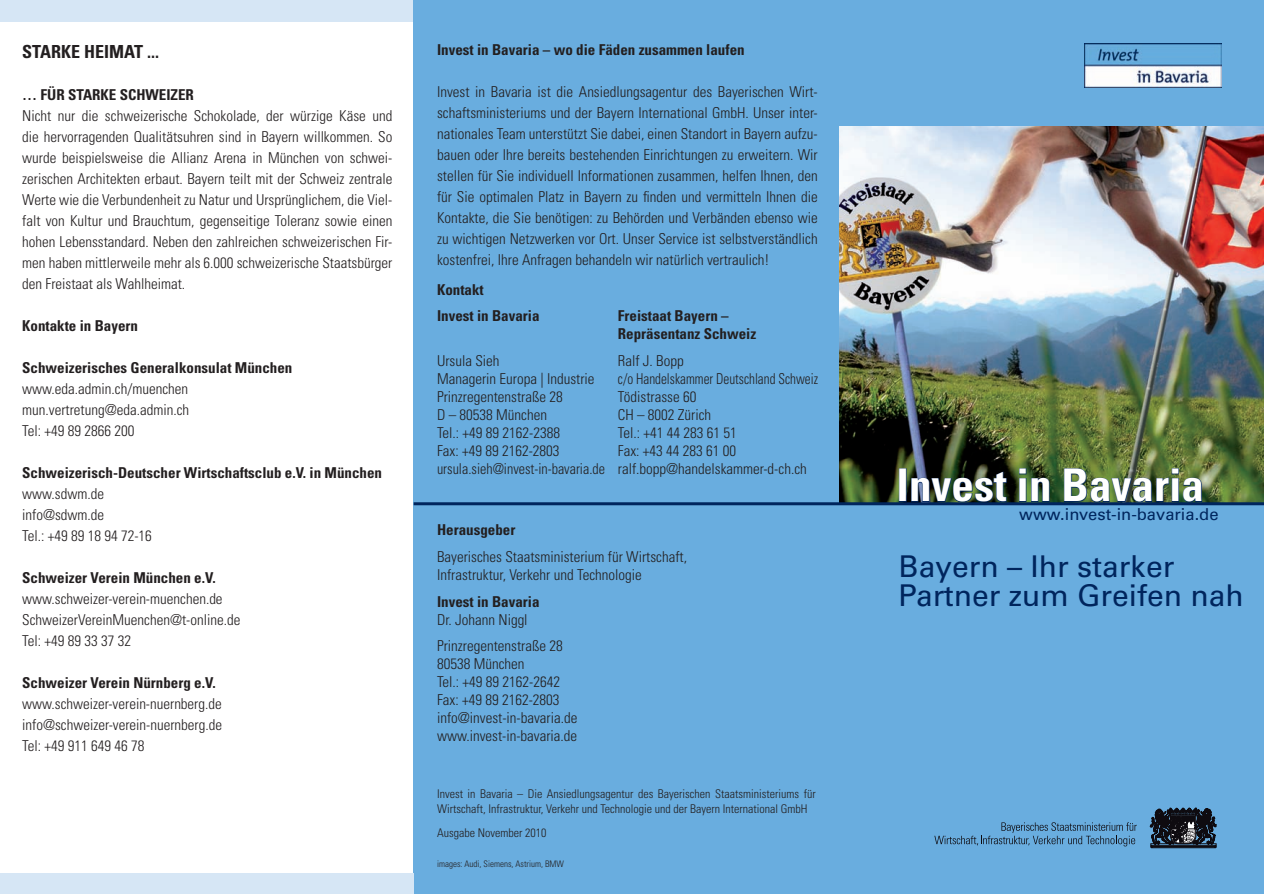
<style>
.page{position:relative;width:1264px;height:894px;background:#fff}
.page>*{position:absolute;margin:0;border:0;box-sizing:border-box;transform-origin:0 0}
.t1{font:700 condensed 45px "Univers LT Std";color:#fff}
.t2{font:30px/28.5px "Univers LT Std";color:#00255d}
.t3{font:700 condensed 18px "Univers LT Std";color:#231f20}
.t4{font:16.5px "Univers LT Std";color:#00255d}
.t5{font:300 condensed 15px/21px "Univers LT Std";color:#231f20}
.t6{font:700 condensed 15px/26.5px "Univers LT Std";color:#231f20}
.t7{font:300 condensed 12px/15px "Univers LT Std";color:#231f20}
.t8{font:300 condensed 9px "Univers LT Std";color:#231f20}
</style>
<div class="page">
<div style="left:0;top:0;width:413px;height:22px;background:#d6e6f5"></div>
<div style="left:413px;top:0;width:850px;height:894px;background:#69addf"></div>
<img style="left:1084px;top:44px;width:136px;height:43px">
<img style="left:839px;top:126px;width:424px;height:376px">
<div style="left:898px;top:468px;width:8px;height:34px;border:1px solid #00255d"></div>
<img style="left:910px;top:471px;width:96px;height:31px">
<svg style="left:1018px;top:468px;width:31px;height:34px"></svg>
<img style="left:1063px;top:468px;width:139px;height:34px">
<hr style="left:413px;top:502px;width:850px;height:3px;background:#00255d">
<svg style="left:934px;top:822px;width:202px;height:24px"></svg>
<svg style="left:1149px;top:807px;width:67px;height:41px"></svg>
<div style="left:0;top:873px;width:413px;height:21px;background:#d6e6f5"></div>
<p class="t3" style="left:22px;top:40px;width:138px">STARKE HEIMAT ...</p>
<p class="t6" style="left:22px;top:81px;width:173px">… FÜR STARKE SCHWEIZER</p>
<p class="t5" style="left:22px;top:105px;width:371px;text-align:justify">Nicht nur die schweizerische Schokolade, der würzige Käse und die hervorragenden Qualitätsuhren sind in Bayern willkommen. So wurde beispielsweise die Allianz Arena in München von schwei&shy;zerischen Architekten erbaut. Bayern teilt mit der Schweiz zentrale Werte wie die Verbundenheit zu Natur und Ursprünglichem, die Viel&shy;falt von Kultur und Brauchtum, gegenseitige Toleranz sowie einen hohen Lebensstandard. Neben den zahlreichen schweizerischen Fir&shy;men haben mittlerweile mehr als 6.000 schweizerische Staatsbürger den Freistaat als Wahlheimat.</p>
<p class="t6" style="left:22px;top:312px;width:117px">Kontakte in Bayern</p>
<p class="t6" style="left:22px;top:354px;width:271px">Schweizerisches Generalkonsulat München</p>
<p class="t5" style="left:22px;top:378px;width:168px;text-align:justify">www.eda.admin.ch/muenchen mun.vertretung@eda.admin.ch Tel: +49 89 2866 200</p>
<p class="t6" style="left:22px;top:459px;width:361px">Schweizerisch-Deutscher Wirtschaftsclub e.V. in München</p>
<p class="t5" style="left:22px;top:483px;width:131px">www.sdwm.de info@sdwm.de<br>Tel.: +49 89 18 94 72-16</p>
<p class="t6" style="left:22px;top:564px;width:195px">Schweizer Verein München e.V.</p>
<p class="t5" style="left:22px;top:588px;width:219px">www.schweizer-verein-muenchen.de<br>SchweizerVereinMuenchen@t-online.de<br>Tel: +49 89 33 37 32</p>
<p class="t6" style="left:22px;top:669px;width:195px">Schweizer Verein Nürnberg e.V.</p>
<p class="t5" style="left:22px;top:693px;width:201px;text-align:justify">www.schweizer-verein-nuernberg.de info@schweizer-verein-nuernberg.de Tel: +49 911 649 46 78</p>
<p class="t6" style="left:437px;top:37px;width:309px">Invest in Bavaria – wo die Fäden zusammen laufen</p>
<p class="t5" style="left:437px;top:82px;width:382px;text-align:justify">Invest in Bavaria ist die Ansiedlungsagentur des Bayerischen Wirt&shy;schaftsministeriums und der Bayern International GmbH. Unser inter&shy;nationales Team unterstützt Sie dabei, einen Standort in Bayern aufzu&shy;bauen oder Ihre bereits bestehenden Einrichtungen zu erweitern. Wir stellen für Sie individuell Informationen zusammen, helfen Ihnen, den für Sie optimalen Platz in Bayern zu finden und vermitteln Ihnen die Kontakte, die Sie benötigen: zu Behörden und Verbänden ebenso wie zu wichtigen Netzwerken vor Ort. Unser Service ist selbstverständlich kostenfrei, Ihre Anfragen behandeln wir natürlich vertraulich!</p>
<p class="t6" style="left:437px;top:276px;width:104px">Kontakt<br>Invest in Bavaria</p>
<p class="t5" style="left:437px;top:351px;width:169px;line-height:18px">Ursula Sieh<br>Managerin Europa | Industrie<br>Prinzregentenstraße 28<br>D – 80538 München<br>Tel.: +49 89 2162-2388<br>Fax: +49 89 2162-2803 ursula.sieh@invest-in-bavaria.de</p>
<p class="t6" style="left:618px;top:307px;width:140px;line-height:18px">Freistaat Bayern –<br>Repräsentanz Schweiz</p>
<p class="t5" style="left:618px;top:351px;width:202px;line-height:18px">Ralf J. Bopp<br>c/o Handelskammer Deutschland Schweiz<br>Tödistrasse 60<br>CH – 8002 Zürich<br>Tel.: +41 44 283 61 51<br>Fax: +43 44 283 61 00 ralf.bopp@handelskammer-d-ch.ch</p>
<p class="t6" style="left:437px;top:516px;width:80px">Herausgeber</p>
<p class="t5" style="left:437px;top:547px;width:251px;line-height:18px">Bayerisches Staatsministerium für Wirtschaft,<br>Infrastruktur, Verkehr und Technologie</p>
<p class="t6" style="left:437px;top:588px;width:104px">Invest in Bavaria</p>
<p class="t5" style="left:437px;top:606px;width:127px;line-height:26.5px">Dr. Johann Niggl<br>Prinzregentenstraße 28</p>
<p class="t5" style="left:437px;top:655px;width:142px;line-height:18px">80538 München<br>Tel.: +49 89 2162-2642<br>Fax: +49 89 2162-2803 info@invest-in-bavaria.de www.invest-in-bavaria.de</p>
<p class="t7" style="left:437px;top:786px;width:380px">Invest in Bavaria – Die Ansiedlungsagentur des Bayerischen Staatsministeriums für<br>Wirtschaft, Infrastruktur, Verkehr und Technologie und der Bayern International GmbH</p>
<p class="t7" style="left:437px;top:825px;width:111px">Ausgabe November 2010</p>
<p class="t8" style="left:437px;top:858px;width:128px">images: Audi, Siemens, Astrium, BMW</p>
<h1 class="t1" style="left:896px;top:458px;width:309px">Invest in Bavaria</h1>
<p class="t4" style="left:1019px;top:504px;width:201px">www.invest-in-bavaria.de</p>
<h2 class="t2" style="left:898px;top:552px;width:347px">Bayern – Ihr starker<br>Partner zum Greifen nah</h2>
</div>
